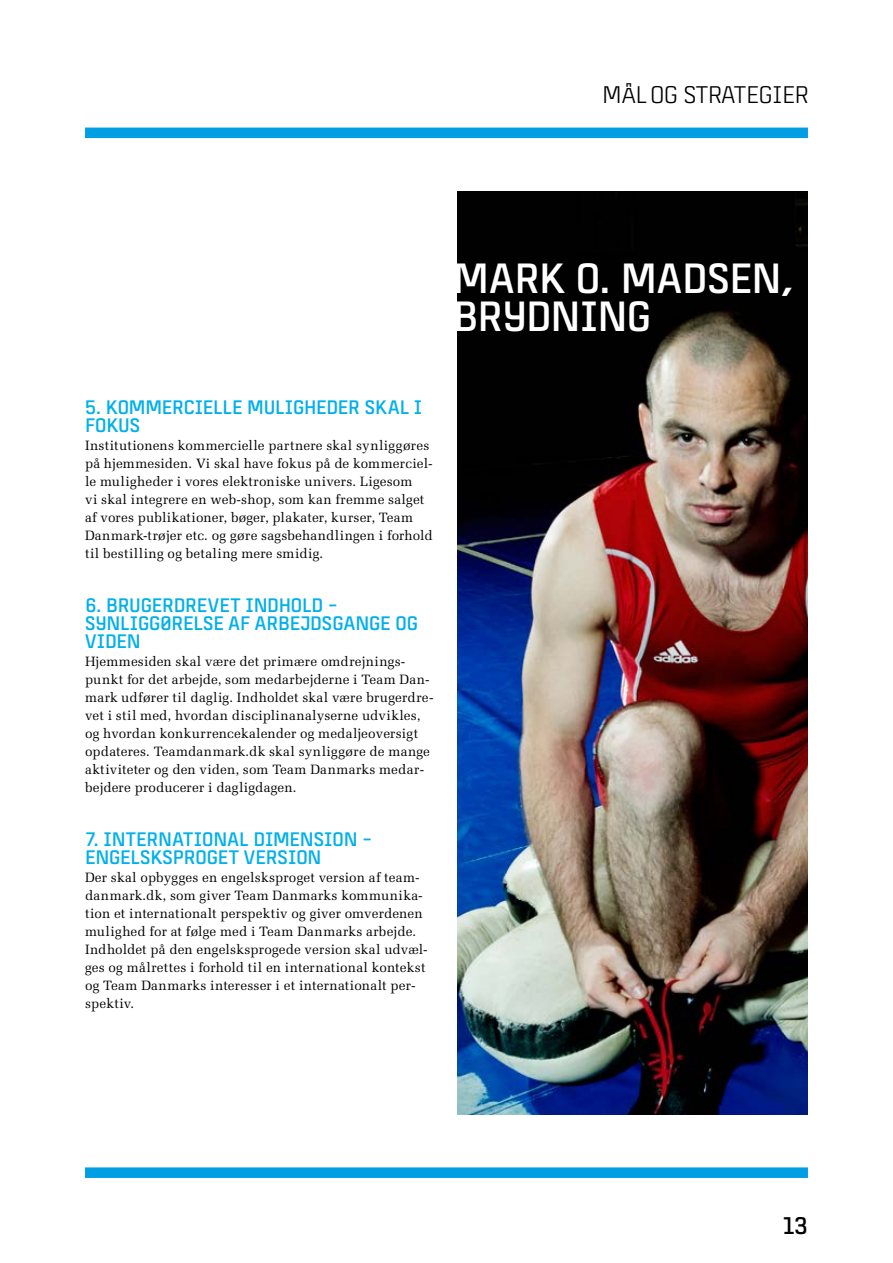
<style>
.page{position:relative;width:893px;height:1263px;background:#fff}
.page>*{position:absolute;margin:0;border:0;box-sizing:border-box;transform-origin:0 0}
.t1{font:700 42.15px/37.5px "Team Danmark 4";letter-spacing:-.015em;color:#fff}
.t2{font:24px "Team Danmark 4";color:#000}
.t3{font:700 24px "Team Danmark 4";color:#000}
.t4{font:700 19.5px/18px "Team Danmark 4";letter-spacing:-.005em;color:#00b0eb}
.t5{font:13.5px/18px "Melior LT Std";letter-spacing:.015em;color:#000}
</style>
<div class="page">
<div style="left:85px;top:128px;width:723px;height:10px;background:#009ee3"></div>
<div style="left:85px;top:1167px;width:723px;height:11px;background:#009ee3"></div>
<img style="left:457px;top:191px;width:351px;height:923px">
<h2 class="t2" style="left:603px;top:83px;width:208px">MÅL OG STRATEGIER</h2>
<h1 class="t1" style="left:453px;top:258px;width:341px">MARK O. MADSEN,<br>BRYDNING</h1>
<h3 class="t4" style="left:85px;top:398px;width:339px">5. KOMMERCIELLE MULIGHEDER SKAL I<br>FOKUS</h3>
<p class="t5" style="left:85px;top:436px;width:349px">Institutionens kommercielle partnere skal synliggøres på hjemmesiden. Vi skal have fokus på de kommerciel&shy;le muligheder i vores elektroniske univers. Ligesom<br>vi skal integrere en web-shop, som kan fremme salget af vores publikationer, bøger, plakater, kurser, Team Danmark-trøjer etc. og gøre sagsbehandlingen i forhold til bestilling og betaling mere smidig.</p>
<h3 class="t4" style="left:85px;top:596px;width:334px">6. BRUGERDREVET INDHOLD –<br>SYNLIGGØRELSE AF ARBEJDSGANGE OG<br>VIDEN</h3>
<p class="t5" style="left:85px;top:652px;width:350px">Hjemmesiden skal være det primære omdrejnings&shy;punkt for det arbejde, som medarbejderne i Team Dan&shy;mark udfører til daglig. Indholdet skal være brugerdre&shy;vet i stil med, hvordan disciplinanalyserne udvikles, og hvordan konkurrencekalender og medaljeoversigt opdateres. Teamdanmark.dk skal synliggøre de mange aktiviteter og den viden, som Team Danmarks medar&shy;bejdere producerer i dagligdagen.</p>
<h3 class="t4" style="left:85px;top:830px;width:289px">7. INTERNATIONAL DIMENSION –<br>ENGELSKSPROGET VERSION</h3>
<p class="t5" style="left:85px;top:868px;width:344px">Der skal opbygges en engelsksproget version af team&shy;danmark.dk, som giver Team Danmarks kommunika&shy;tion et internationalt perspektiv og giver omverdenen mulighed for at følge med i Team Danmarks arbejde.<br>Indholdet på den engelsksprogede version skal udvæl&shy;ges og målrettes i forhold til en international kontekst og Team Danmarks interesser i et internationalt per&shy;spektiv.</p>
<h2 class="t3" style="left:782px;top:1213px;width:27px">13</h2>
</div>
